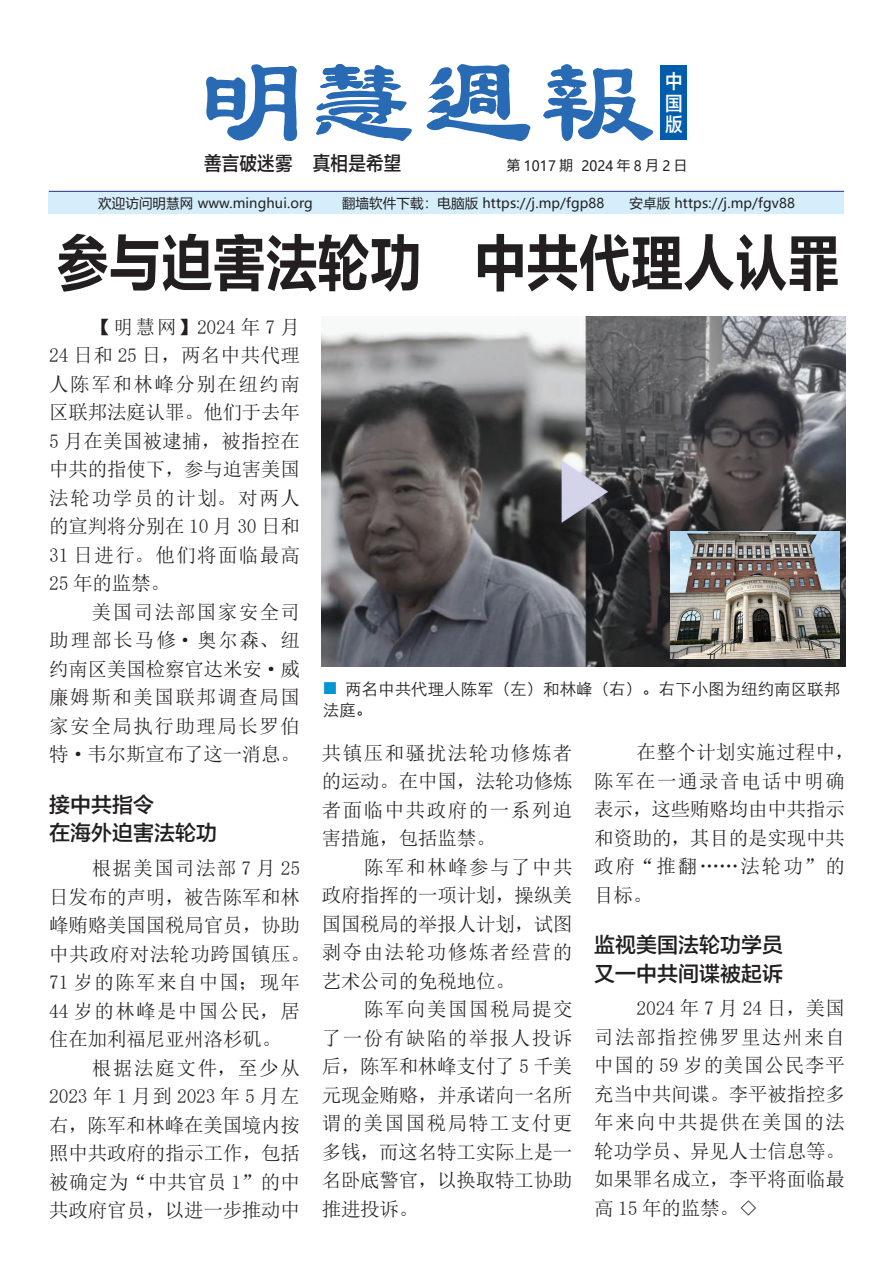
<style>
.page{position:relative;width:893px;height:1263px;background:#fff}
.page>*{position:absolute;margin:0;border:0;box-sizing:border-box;transform-origin:0 0}
.t1{font:63px "FZLTCHK GBK1 0";letter-spacing:-.025em;color:#231f20;scale:.85 1}
.t2{font:21px/28.5px "FZLTZHK GBK1 0";color:#231f20}
.t3{font:19.5px/28.5px "N Sim Sun";letter-spacing:-.01em;color:#231f20;text-align:justify}
.t4{font:19.5px/28.5px "N Sim Sun";letter-spacing:.01em;color:#231f20}
.t5{font:19.5px/28.5px "N Sim Sun";letter-spacing:.02em;color:#231f20}
.t6{font:19.5px "FZLTZHK GBK1 0";letter-spacing:.01em;color:#231f20;scale:.9 1}
.t7{font:19.5px/21.5px "FZLTZHK GBK1 0";color:#fff;text-align:justify;scale:.9 1}
.t8{font:16.5px/21px "ST Xihei";color:#231f20}
.t9{font:14.1px "Microsoft Ya Hei";letter-spacing:.01em;color:#231f20;scale:.95 1}
.t10{font:13.5px "Microsoft Ya Hei";letter-spacing:.01em;color:#231f20}
.s1{font-size:13.5px}
</style>
<div class="page">
<div style="left:49px;top:191px;width:795px;height:23px;background:#d4effb"></div>
<hr style="left:49px;top:191px;width:795px;height:1px;background:#2a318b">
<div style="left:660px;top:65px;width:27px;height:75px;background:#015dac"></div>
<svg style="left:206px;top:64px;width:92px;height:77px"></svg>
<svg style="left:316px;top:64px;width:96px;height:77px"></svg>
<svg style="left:426px;top:64px;width:105px;height:77px"></svg>
<svg style="left:543px;top:64px;width:111px;height:77px"></svg>
<img style="left:321px;top:317px;width:524px;height:349px">
<img style="left:671px;top:531px;width:169px;height:127px">
<p class="t7" style="left:665px;top:71px;width:21px">中国版</p>
<p class="t6" style="left:204px;top:152px;width:221px">善言破迷雾 真相是希望</p>
<p class="t9" style="left:507px;top:156px;width:191px"><span class="s1">第</span>1017<span class="s1">期</span> 2024<span class="s1">年</span>8<span class="s1">月</span>2<span class="s1">日</span></p>
<p class="t10" style="left:98px;top:194px;width:216px">欢迎访问明慧网 www.minghui.org</p>
<p class="t10" style="left:342px;top:194px;width:264px">翻墙软件下载：电脑版 https://j.mp/fgp88</p>
<p class="t10" style="left:629px;top:194px;width:167px">安卓版 https://j.mp/fgv88</p>
<h1 class="t1" style="left:56px;top:228px;width:924px">参与迫害法轮功　中共代理人认罪</h1>
<p class="t3" style="left:49px;top:312px;width:252px;text-indent:43px">【明慧网】2024 年 7 月24 日和 25 日，两名中共代理人陈军和林峰分别在纽约南区联邦法庭认罪。他们于去年5 月在美国被逮捕，被指控在中共的指使下，参与迫害美国法轮功学员的计划。对两人的宣判将分别在 10 月 30 日和31 日进行。他们将面临最高25 年的监禁。</p>
<p class="t3" style="left:49px;top:597px;width:252px;text-indent:43px">美国司法部国家安全司助理部长马修·奥尔森、纽约南区美国检察官达米安·威廉姆斯和美国联邦调查局国家安全局执行助理局长罗伯特·韦尔斯宣布了这一消息。</p>
<p class="t2" style="left:49px;top:791px;width:170px">接中共指令<br>在海外迫害法轮功</p>
<p class="t4" style="left:49px;top:854px;width:262px;text-indent:43px">根据美国司法部 7 月 25日发布的声明，被告陈军和林峰贿赂美国国税局官员，协助中共政府对法轮功跨国镇压。<br>71 岁的陈军来自中国；现年<br>44 岁的林峰是中国公民，居住在加利福尼亚州洛杉矶。</p>
<p class="t3" style="left:49px;top:1053px;width:252px;text-indent:43px">根据法庭文件，至少从2023 年 1 月到 2023 年 5 月左右，陈军和林峰在美国境内按照中共政府的指示工作，包括被确定为“中共官员 1”的中共政府官员，以进一步推动中</p>
<p class="t8" style="left:323px;top:677px;width:519px;text-indent:22px">两名中共代理人陈军（左）和林峰（右）。右下小图为纽约南区联邦法庭。</p>
<p class="t3" style="left:322px;top:738px;width:252px">共镇压和骚扰法轮功修炼者的运动。在中国，法轮功修炼者面临中共政府的一系列迫害措施，包括监禁。</p>
<p class="t3" style="left:322px;top:852px;width:252px;text-indent:43px">陈军和林峰参与了中共政府指挥的一项计划，操纵美国国税局的举报人计划，试图剥夺由法轮功修炼者经营的艺术公司的免税地位。</p>
<p class="t3" style="left:322px;top:995px;width:252px;text-indent:43px">陈军向美国国税局提交了一份有缺陷的举报人投诉后，陈军和林峰支付了 5 千美元现金贿赂，并承诺向一名所谓的美国国税局特工支付更多钱，而这名特工实际上是一名卧底警官，以换取特工协助推进投诉。</p>
<p class="t5" style="left:594px;top:738px;width:262px;text-indent:43px">在整个计划实施过程中，陈军在一通录音电话中明确表示，这些贿赂均由中共指示和资助的，其目的是实现中共政府“推翻……法轮功”的目标。</p>
<p class="t2" style="left:594px;top:931px;width:211px">监视美国法轮功学员　又一中共间谍被起诉</p>
<p class="t3" style="left:594px;top:994px;width:252px;text-indent:43px">2024 年 7 月 24 日，美国司法部指控佛罗里达州来自中国的 59 岁的美国公民李平充当中共间谍。李平被指控多年来向中共提供在美国的法轮功学员、异见人士信息等。如果罪名成立，李平将面临最高 15 年的监禁。◇</p>
</div>
